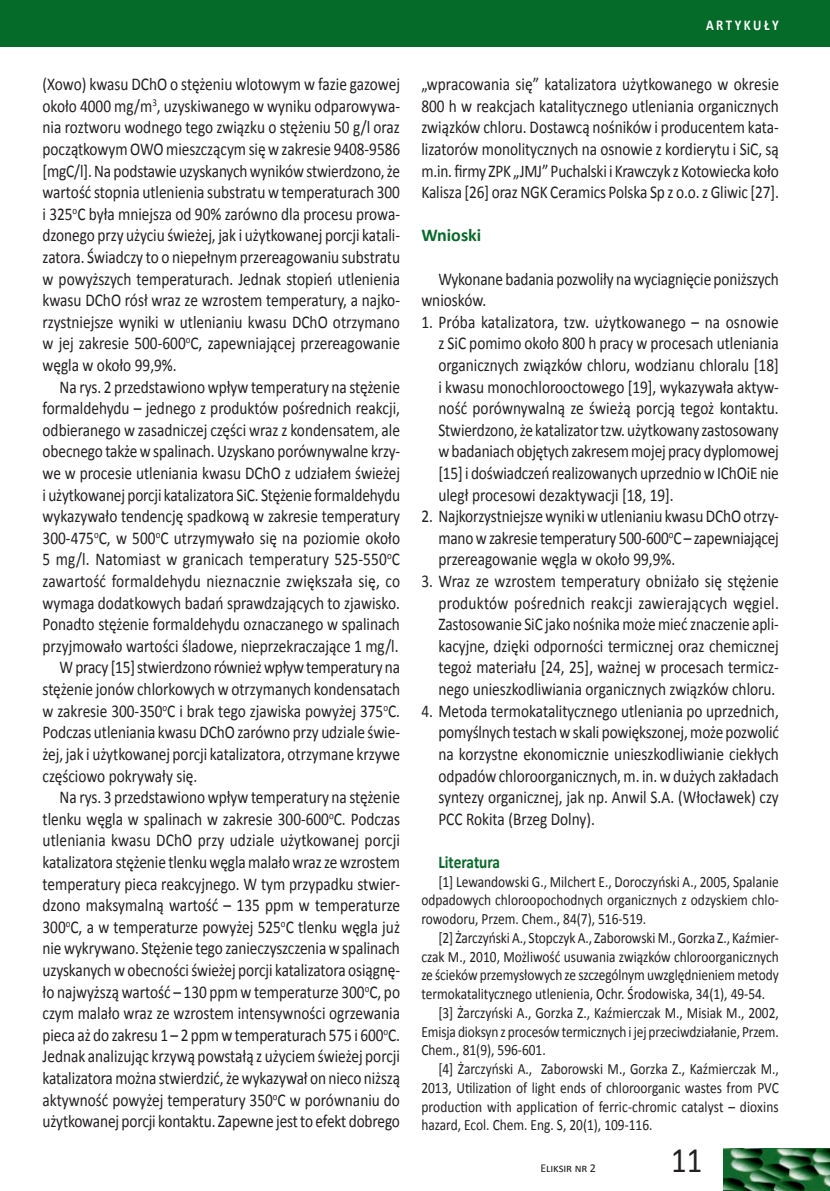
<style>
.page{position:relative;width:830px;height:1191px;background:#fff}
.page>*{position:absolute;margin:0;border:0;box-sizing:border-box;transform-origin:0 0}
.t1{font:36px "Calibri";color:#231f20;scale:.85 1}
.t2{font:18px/21.6px "Calibri";color:#231f20;text-align:justify;scale:.85 1}
.t3{font:700 18px "Calibri";color:#056b29;scale:.85 1}
.t4{font:700 18px "Calibri";color:#056b29}
.t5{font:15.75px/18.8px "Calibri";color:#231f20;text-align:justify;scale:.85 1}
.t6{font:700 15px "Calibri";letter-spacing:.2em;color:#fff;scale:.85 1}
.t7{font:12px "Calibri";letter-spacing:-.01em;color:#231f20}
</style>
<div class="page">
<div style="left:0;top:0;width:829px;height:47px;background:#056b29"></div>
<img style="left:723px;top:1148px;width:106px;height:43px">
<p class="t2" style="left:43px;top:73px;width:422px">(Xowo) kwasu DChO o stężeniu wlotowym w fazie gazowej około 4000 mg/m<sup>3</sup>, uzyskiwanego w wyniku odparowywa&shy;nia roztworu wodnego tego związku o stężeniu 50 g/l oraz początkowym OWO mieszczącym się w zakresie 9408-9586 [mgC/l]. Na podstawie uzyskanych wyników stwierdzono, że wartość stopnia utlenienia substratu w temperaturach 300 i 325<sup>o</sup>C była mniejsza od 90% zarówno dla procesu prowa&shy;dzonego przy użyciu świeżej, jak i użytkowanej porcji katali&shy;zatora. Świadczy to o niepełnym przereagowaniu substratu w powyższych temperaturach. Jednak stopień utlenienia kwasu DChO rósł wraz ze wzrostem temperatury, a najko&shy;rzystniejsze wyniki w utlenianiu kwasu DChO otrzymano w jej zakresie 500-600<sup>o</sup>C, zapewniającej przereagowanie węgla w około 99,9%.</p>
<p class="t2" style="left:60px;top:376px;width:402px">Na rys. 2 przedstawiono wpływ temperatury na stężenie</p>
<p class="t2" style="left:43px;top:397px;width:422px">formaldehydu – jednego z produktów pośrednich reakcji,</p>
<p class="t2" style="left:43px;top:419px;width:422px">odbieranego w zasadniczej części wraz z kondensatem, ale</p>
<p class="t2" style="left:43px;top:441px;width:422px">obecnego także w spalinach. Uzyskano porównywalne krzy-</p>
<p class="t2" style="left:43px;top:462px;width:422px">we w procesie utleniania kwasu DChO z udziałem świeżej</p>
<p class="t2" style="left:43px;top:484px;width:422px">i użytkowanej porcji katalizatora SiC. Stężenie formaldehydu</p>
<p class="t2" style="left:43px;top:505px;width:422px">wykazywało tendencję spadkową w zakresie temperatury</p>
<p class="t2" style="left:43px;top:527px;width:422px">300-475<sup>o</sup>C, w 500<sup>o</sup>C utrzymywało się na poziomie około</p>
<p class="t2" style="left:43px;top:549px;width:422px">5 mg/l. Natomiast w granicach temperatury 525-550<sup>o</sup>C</p>
<p class="t2" style="left:43px;top:570px;width:422px">zawartość formaldehydu nieznacznie zwiększała się, co</p>
<p class="t2" style="left:43px;top:592px;width:422px">wymaga dodatkowych badań sprawdzających to zjawisko.</p>
<p class="t2" style="left:43px;top:613px;width:422px">Ponadto stężenie formaldehydu oznaczanego w spalinach</p>
<p class="t2" style="left:43px;top:635px;width:420px">przyjmowało wartości śladowe, nieprzekraczające 1 mg/l.</p>
<p class="t2" style="left:60px;top:657px;width:402px">W pracy [15] stwierdzono również wpływ temperatury na</p>
<p class="t2" style="left:43px;top:678px;width:422px">stężenie jonów chlorkowych w otrzymanych kondensatach</p>
<p class="t2" style="left:43px;top:700px;width:422px">w zakresie 300-350<sup>o</sup>C i brak tego zjawiska powyżej 375<sup>o</sup>C.</p>
<p class="t2" style="left:43px;top:721px;width:422px">Podczas utleniania kwasu DChO zarówno przy udziale świe-</p>
<p class="t2" style="left:43px;top:743px;width:422px">żej, jak i użytkowanej porcji katalizatora, otrzymane krzywe</p>
<p class="t2" style="left:43px;top:765px;width:184px">częściowo pokrywały się.</p>
<p class="t2" style="left:60px;top:786px;width:402px">Na rys. 3 przedstawiono wpływ temperatury na stężenie</p>
<p class="t2" style="left:43px;top:808px;width:422px">tlenku węgla w spalinach w zakresie 300-600<sup>o</sup>C. Podczas</p>
<p class="t2" style="left:43px;top:829px;width:422px">utleniania kwasu DChO przy udziale użytkowanej porcji</p>
<p class="t2" style="left:43px;top:851px;width:422px">katalizatora stężenie tlenku węgla malało wraz ze wzrostem</p>
<p class="t2" style="left:43px;top:873px;width:422px">temperatury pieca reakcyjnego. W tym przypadku stwier-</p>
<p class="t2" style="left:43px;top:894px;width:422px">dzono maksymalną wartość – 135 ppm w temperaturze</p>
<p class="t2" style="left:43px;top:916px;width:422px">300<sup>o</sup>C, a w temperaturze powyżej 525<sup>o</sup>C tlenku węgla już</p>
<p class="t2" style="left:43px;top:937px;width:422px">nie wykrywano. Stężenie tego zanieczyszczenia w spalinach</p>
<p class="t2" style="left:43px;top:959px;width:422px">uzyskanych w obecności świeżej porcji katalizatora osiągnę-</p>
<p class="t2" style="left:43px;top:981px;width:422px">ło najwyższą wartość – 130 ppm w temperaturze 300<sup>o</sup>C, po</p>
<p class="t2" style="left:43px;top:1002px;width:422px">czym malało wraz ze wzrostem intensywności ogrzewania</p>
<p class="t2" style="left:43px;top:1024px;width:422px">pieca aż do zakresu 1 – 2 ppm w temperaturach 575 i 600<sup>o</sup>C.</p>
<p class="t2" style="left:43px;top:1045px;width:422px">Jednak analizując krzywą powstałą z użyciem świeżej porcji</p>
<p class="t2" style="left:43px;top:1067px;width:422px">katalizatora można stwierdzić, że wykazywał on nieco niższą</p>
<p class="t2" style="left:43px;top:1089px;width:422px">aktywność powyżej temperatury 350<sup>o</sup>C w porównaniu do</p>
<p class="t2" style="left:43px;top:1110px;width:422px">użytkowanej porcji kontaktu. Zapewne jest to efekt dobrego</p>
<p class="t6" style="left:705px;top:16px;width:87px">ARTYKUŁY</p>
<p class="t2" style="left:421px;top:73px;width:422px">„wpracowania się” katalizatora użytkowanego w okresie 800 h w reakcjach katalitycznego utleniania organicznych związków chloru. Dostawcą nośników i producentem kata&shy;lizatorów monolitycznych na osnowie z kordierytu i SiC, są m.in. firmy ZPK „JMJ” Puchalski i Krawczyk z Kotowiecka koło Kalisza [26] oraz NGK Ceramics Polska Sp z o.o. z Gliwic [27].</p>
<p class="t4" style="left:421px;top:224px;width:61px">Wnioski</p>
<p class="t2" style="left:421px;top:268px;width:422px;text-indent:17px">Wykonane badania pozwoliły na wyciagnięcie poniższych wniosków.</p>
<p class="t2" style="left:438px;top:311px;width:402px;text-indent:-17px">1. Próba katalizatora, tzw. użytkowanego – na osnowie z SiC pomimo około 800 h pracy w procesach utleniania organicznych związków chloru, wodzianu chloralu [18] i kwasu monochlorooctowego [19], wykazywała aktyw&shy;ność porównywalną ze świeżą porcją tegoż kontaktu.<br>Stwierdzono, że katalizator tzw. użytkowany zastosowany w badaniach objętych zakresem mojej pracy dyplomowej [15] i doświadczeń realizowanych uprzednio w IChOiE nie uległ procesowi dezaktywacji [18, 19].</p>
<p class="t2" style="left:438px;top:505px;width:402px;text-indent:-17px">2. Najkorzystniejsze wyniki w utlenianiu kwasu DChO otrzy&shy;mano w zakresie temperatury 500-600<sup>o</sup>C – zapewniającej przereagowanie węgla w około 99,9%.</p>
<p class="t2" style="left:438px;top:570px;width:402px;text-indent:-17px">3. Wraz ze wzrostem temperatury obniżało się stężenie produktów pośrednich reakcji zawierających węgiel.<br>Zastosowanie SiC jako nośnika może mieć znaczenie apli&shy;kacyjne, dzięki odporności termicznej oraz chemicznej tegoż materiału [24, 25], ważnej w procesach termicz&shy;nego unieszkodliwiania organicznych związków chloru.</p>
<p class="t2" style="left:438px;top:700px;width:402px;text-indent:-17px">4. Metoda termokatalitycznego utleniania po uprzednich, pomyślnych testach w skali powiększonej, może pozwolić na korzystne ekonomicznie unieszkodliwianie ciekłych odpadów chloroorganicznych, m. in. w dużych zakładach syntezy organicznej, jak np. Anwil S.A. (Włocławek) czy PCC Rokita (Brzeg Dolny).</p>
<p class="t3" style="left:438px;top:850px;width:74px">Literatura</p>
<p class="t5" style="left:421px;top:872px;width:422px;text-indent:17px">[1] Lewandowski G., Milchert E., Doroczyński A., 2005, Spalanie odpadowych chloroopochodnych organicznych z odzyskiem chlo&shy;rowodoru, Przem. Chem., 84(7), 516-519.</p>
<p class="t5" style="left:438px;top:928px;width:402px">[2] Żarczyński A., Stopczyk A., Zaborowski M., Gorzka Z., Kaźmier-</p>
<p class="t5" style="left:421px;top:947px;width:422px">czak M., 2010, Możliwość usuwania związków chloroorganicznych</p>
<p class="t5" style="left:421px;top:966px;width:422px">ze ścieków przemysłowych ze szczególnym uwzględnieniem metody</p>
<p class="t5" style="left:421px;top:984px;width:406px">termokatalitycznego utlenienia, Ochr. Środowiska, 34(1), 49-54.</p>
<p class="t5" style="left:438px;top:1003px;width:402px">[3] Żarczyński A., Gorzka Z., Kaźmierczak M., Misiak M., 2002,</p>
<p class="t5" style="left:421px;top:1022px;width:422px">Emisja dioksyn z procesów termicznych i jej przeciwdziałanie, Przem.</p>
<p class="t5" style="left:421px;top:1041px;width:148px">Chem., 81(9), 596-601.</p>
<p class="t5" style="left:438px;top:1059px;width:402px">[4] Żarczyński A., Zaborowski M., Gorzka Z., Kaźmierczak M.,</p>
<p class="t5" style="left:421px;top:1078px;width:422px">2013, Utilization of light ends of chloroorganic wastes from PVC</p>
<p class="t5" style="left:421px;top:1097px;width:422px">production with application of ferric-chromic catalyst – dioxins</p>
<p class="t5" style="left:421px;top:1116px;width:273px">hazard, Ecol. Chem. Eng. S, 20(1), 109-116.</p>
<p class="t7" style="left:540px;top:1160px;width:57px">Eliksir nr 2</p>
<h1 class="t1" style="left:671px;top:1137px;width:38px">11</h1>
</div>
